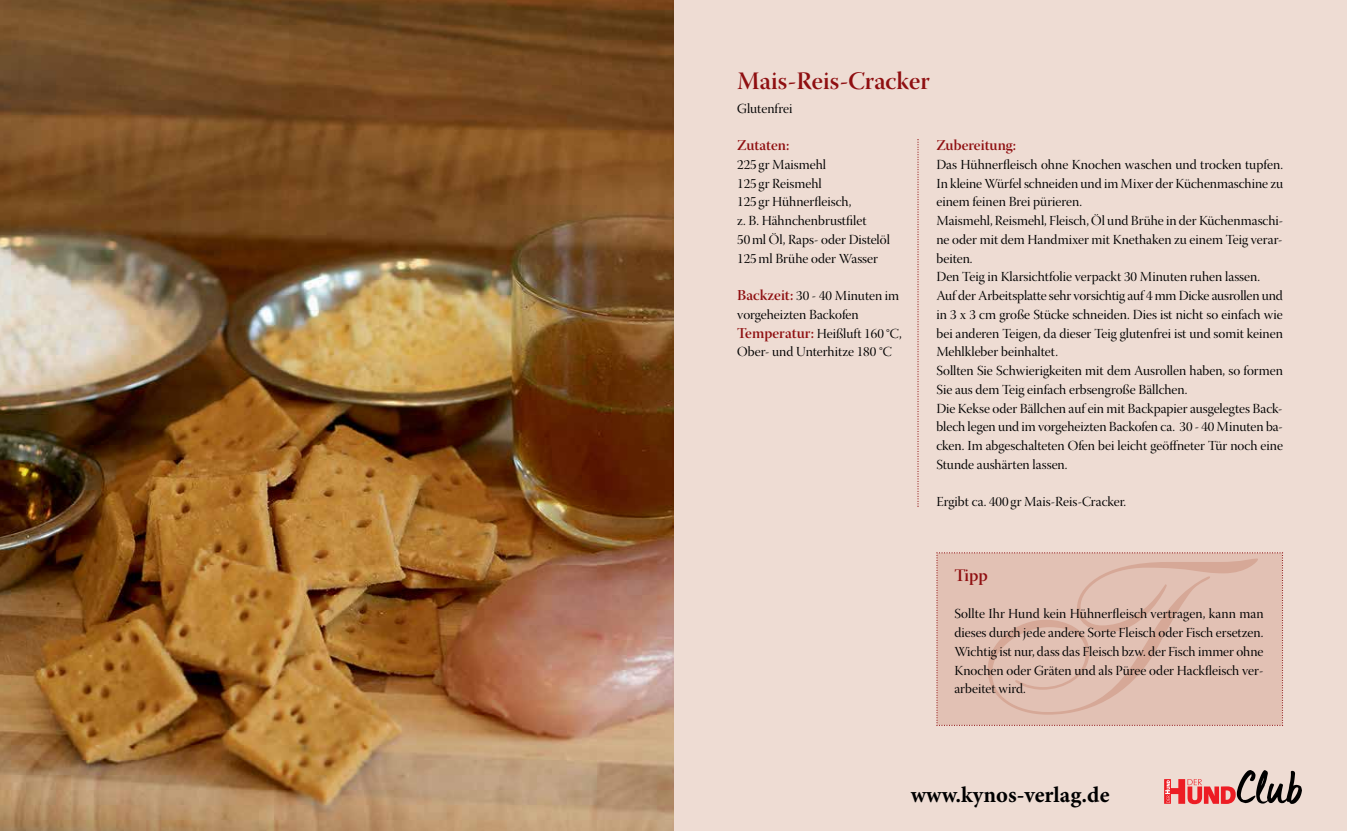
<style>
.page{position:relative;width:1347px;height:831px;background:#fff}
.page>*{position:absolute;margin:0;border:0;box-sizing:border-box;transform-origin:0 0}
.t1{font:25px "Warnock Pro Semibold Disp";color:#8f0f11}
.t2{font:700 22.5px "Minion Pro";color:#000}
.t3{font:17.5px "Warnock Pro Semibold Disp";color:#8f0f11}
.t4{font:15px "Warnock Pro Semibold Disp";color:#8f0f11}
.t5{font:13.75px/18.8px "Warnock Pro Disp";color:#000}
.s1{font-family:"Warnock Pro Semibold Disp";font-size:15px;color:#8f0f11}
</style>
<div class="page">
<hr style="left:673px;top:0;width:1px;height:831px;background:#eedcd3">
<img style="left:0;top:0;width:673px;height:831px">
<div style="left:674px;top:0;width:672px;height:831px;background:#eedcd3"></div>
<svg style="left:917px;top:139px;width:1px;height:368px"></svg>
<svg style="left:936px;top:552px;width:347px;height:174px;background:#e0beb1"></svg>
<svg style="left:1164px;top:770px;width:137px;height:34px"></svg>
<h1 class="t1" style="left:737px;top:71px;width:194px">Mais-Reis-Cracker</h1>
<p class="t5" style="left:737px;top:100px;width:57px">Glutenfrei</p>
<p class="t4" style="left:737px;top:139px;width:54px">Zutaten:</p>
<p class="t5" style="left:737px;top:156px;width:154px">225 gr Maismehl<br>125 gr Reismehl<br>125 gr Hühnerfleisch,<br>z. B. Hähnchenbrustfilet<br>50 ml Öl, Raps- oder Distelöl<br>125 ml Brühe oder Wasser</p>
<p class="t5" style="left:737px;top:287px;width:166px"><span class="s1">Backzeit:</span> 30 - 40 Minuten im vorgeheizten Backofen<br><span class="s1">Temperatur:</span> Heißluft 160 °C,<br>Ober- und Unterhitze 180 °C</p>
<p class="t4" style="left:936px;top:139px;width:81px">Zubereitung:</p>
<p class="t5" style="left:936px;top:156px;width:348px">Das Hühnerfleisch ohne Knochen waschen und trocken tupfen.<br>In kleine Würfel schneiden und im Mixer der Küchenmaschine zu einem feinen Brei pürieren.<br>Maismehl, Reismehl, Fleisch, Öl und Brühe in der Küchenmaschi&shy;ne oder mit dem Handmixer mit Knethaken zu einem Teig verar&shy;beiten.<br>Den Teig in Klarsichtfolie verpackt 30 Minuten ruhen lassen.<br>Auf der Arbeitsplatte sehr vorsichtig auf 4 mm Dicke ausrollen und in 3 x 3 cm große Stücke schneiden. Dies ist nicht so einfach wie bei anderen Teigen, da dieser Teig glutenfrei ist und somit keinen Mehlkleber beinhaltet.<br>Sollten Sie Schwierigkeiten mit dem Ausrollen haben, so formen Sie aus dem Teig einfach erbsengroße Bällchen.<br>Die Kekse oder Bällchen auf ein mit Backpapier ausgelegtes Back&shy;blech legen und im vorgeheizten Backofen ca. 30 - 40 Minuten ba&shy;cken. Im abgeschalteten Ofen bei leicht geöffneter Tür noch eine Stunde aushärten lassen.</p>
<p class="t5" style="left:936px;top:494px;width:191px">Ergibt ca. 400 gr Mais-Reis-Cracker.</p>
<p class="t3" style="left:954px;top:568px;width:35px">Tipp</p>
<p class="t5" style="left:954px;top:606px;width:311px;text-align:justify">Sollte Ihr Hund kein Hühnerfleisch vertragen, kann man dieses durch jede andere Sorte Fleisch oder Fisch ersetzen.<br>Wichtig ist nur, dass das Fleisch bzw. der Fisch immer ohne Knochen oder Gräten und als Püree oder Hackfleisch ver&shy;arbeitet wird.</p>
<h2 class="t2" style="left:910px;top:779px;width:200px">www.kynos-verlag.de</h2>
</div>
